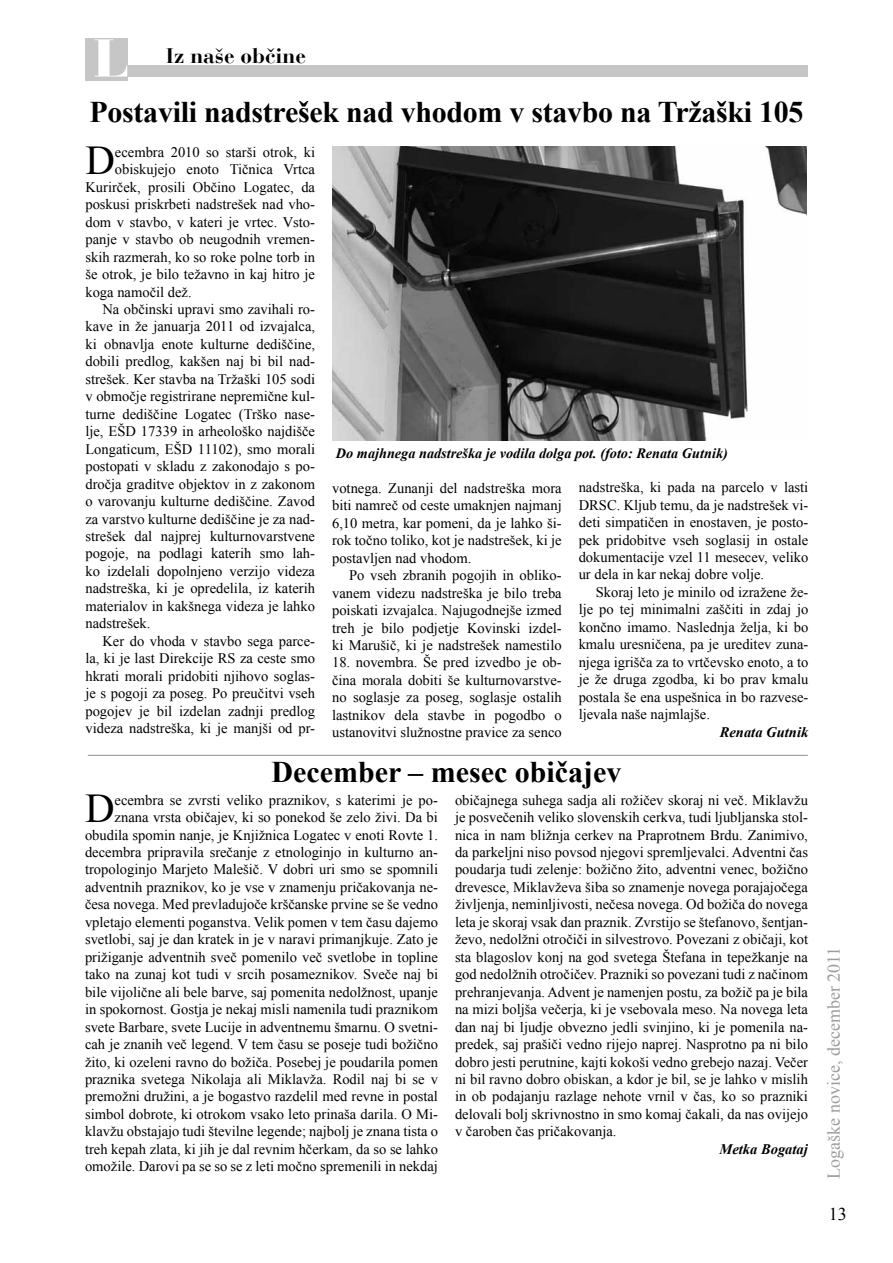
<style>
.page{position:relative;width:893px;height:1263px;background:#fff}
.page>*{position:absolute;margin:0;border:0;box-sizing:border-box;transform-origin:0 0}
.t1{font:40.95px "Times New Roman";color:#000}
.t2{font:700 30px "Times New Roman";letter-spacing:-.01em;color:#000}
.t3{font:700 21px "CE Bauer Bodoni";color:#000}
.t4{font:18px "Times New Roman";color:#9d9d9c}
.t5{font:18px "Times New Roman";color:#000}
.t6{font:14.55px/17.4px "Times New Roman";color:#000;text-align:justify}
.t7{font:italic 700 14.55px "Times New Roman";color:#000}
.t8{font:italic 700 14.25px "Times New Roman";color:#000}
</style>
<div class="page">
<div style="left:127px;top:65px;width:681px;height:12px;background:#c6c6c6"></div>
<div style="left:85px;top:38px;width:42px;height:43px;background:#c6c6c6"></div>
<svg style="left:95px;top:39px;width:32px;height:38px"></svg>
<hr style="left:88px;top:755px;width:720px;height:1px;background:#9d9d9c">
<img style="left:333px;top:147px;width:474px;height:293px">
<h3 class="t3" style="left:166px;top:43px;width:142px">Iz naše občine</h3>
<h2 class="t2" style="left:89px;top:92px;width:715px">Postavili nadstrešek nad vhodom v stavbo na Tržaški 105</h2>
<h1 class="t1" style="left:85px;top:133px;width:31px">D</h1>
<p class="t6" style="left:115px;top:143px;width:202px">ecembra 2010 so starši otrok, ki</p>
<p class="t6" style="left:115px;top:160px;width:202px">obiskujejo enoto Tičnica Vrtca</p>
<p class="t6" style="left:85px;top:178px;width:231px">Kurirček, prosili Občino Logatec, da</p>
<p class="t6" style="left:85px;top:195px;width:231px">poskusi priskrbeti nadstrešek nad vho-</p>
<p class="t6" style="left:85px;top:213px;width:231px">dom v stavbo, v kateri je vrtec. Vsto-</p>
<p class="t6" style="left:85px;top:230px;width:231px">panje v stavbo ob neugodnih vremen-</p>
<p class="t6" style="left:85px;top:248px;width:231px">skih razmerah, ko so roke polne torb in</p>
<p class="t6" style="left:85px;top:265px;width:231px">še otrok, je bilo težavno in kaj hitro je</p>
<p class="t6" style="left:85px;top:283px;width:108px">koga namočil dež.</p>
<p class="t6" style="left:102px;top:300px;width:214px">Na občinski upravi smo zavihali ro-</p>
<p class="t6" style="left:85px;top:318px;width:231px">kave in že januarja 2011 od izvajalca,</p>
<p class="t6" style="left:85px;top:335px;width:231px">ki obnavlja enote kulturne dediščine,</p>
<p class="t6" style="left:85px;top:353px;width:231px">dobili predlog, kakšen naj bi bil nad-</p>
<p class="t6" style="left:85px;top:370px;width:231px">strešek. Ker stavba na Tržaški 105 sodi</p>
<p class="t6" style="left:85px;top:387px;width:231px">v območje registrirane nepremične kul-</p>
<p class="t6" style="left:85px;top:405px;width:231px">turne dediščine Logatec (Trško nase-</p>
<p class="t6" style="left:85px;top:422px;width:231px">lje, EŠD 17339 in arheološko najdišče</p>
<p class="t6" style="left:85px;top:440px;width:231px">Longaticum, EŠD 11102), smo morali</p>
<p class="t6" style="left:85px;top:457px;width:231px">postopati v skladu z zakonodajo s po-</p>
<p class="t6" style="left:85px;top:475px;width:231px">dročja graditve objektov in z zakonom</p>
<p class="t6" style="left:85px;top:492px;width:231px">o varovanju kulturne dediščine. Zavod</p>
<p class="t6" style="left:85px;top:510px;width:231px">za varstvo kulturne dediščine je za nad-</p>
<p class="t6" style="left:85px;top:527px;width:231px">strešek dal najprej kulturnovarstvene</p>
<p class="t6" style="left:85px;top:545px;width:231px">pogoje, na podlagi katerih smo lah-</p>
<p class="t6" style="left:85px;top:562px;width:231px">ko izdelali dopolnjeno verzijo videza</p>
<p class="t6" style="left:85px;top:579px;width:231px">nadstreška, ki je opredelila, iz katerih</p>
<p class="t6" style="left:85px;top:597px;width:231px">materialov in kakšnega videza je lahko</p>
<p class="t6" style="left:85px;top:614px;width:67px">nadstrešek.</p>
<p class="t6" style="left:102px;top:632px;width:214px">Ker do vhoda v stavbo sega parce-</p>
<p class="t6" style="left:85px;top:649px;width:231px">la, ki je last Direkcije RS za ceste smo</p>
<p class="t6" style="left:85px;top:667px;width:231px">hkrati morali pridobiti njihovo soglas-</p>
<p class="t6" style="left:85px;top:684px;width:231px">je s pogoji za poseg. Po preučitvi vseh</p>
<p class="t6" style="left:85px;top:702px;width:231px">pogojev je bil izdelan zadnji predlog</p>
<p class="t6" style="left:85px;top:719px;width:231px">videza nadstreška, ki je manjši od pr-</p>
<p class="t8" style="left:336px;top:443px;width:393px">Do majhnega nadstreška je vodila dolga pot. (foto: Renata Gutnik)</p>
<p class="t6" style="left:332px;top:479px;width:231px">votnega. Zunanji del nadstreška mora biti namreč od ceste umaknjen najmanj 6,10 metra, kar pomeni, da je lahko ši&shy;rok točno toliko, kot je nadstrešek, ki je postavljen nad vhodom.</p>
<p class="t6" style="left:332px;top:566px;width:231px;text-indent:17px">Po vseh zbranih pogojih in obliko&shy;vanem videzu nadstreška je bilo treba poiskati izvajalca. Najugodnejše izmed treh je bilo podjetje Kovinski izdel&shy;ki Marušič, ki je nadstrešek namestilo</p>
<p class="t6" style="left:332px;top:654px;width:231px">18. novembra. Še pred izvedbo je ob&shy;čina morala dobiti še kulturnovarstve&shy;no soglasje za poseg, soglasje ostalih lastnikov dela stavbe in pogodbo o ustanovitvi služnostne pravice za senco</p>
<p class="t6" style="left:579px;top:478px;width:231px">nadstreška, ki pada na parcelo v lasti DRSC. Kljub temu, da je nadstrešek vi&shy;deti simpatičen in enostaven, je posto&shy;pek pridobitve vseh soglasij in ostale dokumentacije vzel 11 mesecev, veliko ur dela in kar nekaj dobre volje.</p>
<p class="t6" style="left:579px;top:583px;width:231px;text-indent:17px">Skoraj leto je minilo od izražene že&shy;lje po tej minimalni zaščiti in zdaj jo končno imamo. Naslednja želja, ki bo kmalu uresničena, pa je ureditev zuna&shy;njega igrišča za to vrtčevsko enoto, a to je že druga zgodba, ki bo prav kmalu postala še ena uspešnica in bo razvese&shy;ljevala naše najmlajše.</p>
<p class="t7" style="left:720px;top:721px;width:90px">Renata Gutnik</p>
<h2 class="t2" style="left:271px;top:752px;width:352px">December – mesec običajev</h2>
<p class="t6" style="left:85px;top:791px;width:354px;text-align:right">ecembra se zvrsti veliko praznikov, s katerimi je po&shy;znana vrsta običajev, ki so ponekod še zelo živi. Da bi obudila spomin nanje, je Knjižnica Logatec v enoti Rovte 1. decembra pripravila srečanje z etnologinjo in kulturno an&shy;tropologinjo Marjeto Malešič. V dobri uri smo se spomnili adventnih praznikov, ko je vse v znamenju pričakovanja ne&shy;česa novega. Med prevladujoče krščanske prvine se še vedno vpletajo elementi poganstva. Velik pomen v tem času dajemo svetlobi, saj je dan kratek in je v naravi primanjkuje. Zato je prižiganje adventnih sveč pomenilo več svetlobe in topline tako na zunaj kot tudi v srcih posameznikov. Sveče naj bi bile vijolične ali bele barve, saj pomenita nedolžnost, upanje in spokornost. Gostja je nekaj misli namenila tudi praznikom svete Barbare, svete Lucije in adventnemu šmarnu. O svetni&shy;cah je znanih več legend. V tem času se poseje tudi božično žito, ki ozeleni ravno do božiča. Posebej je poudarila pomen praznika svetega Nikolaja ali Miklavža. Rodil naj bi se v premožni družini, a je bogastvo razdelil med revne in postal simbol dobrote, ki otrokom vsako leto prinaša darila. O Mi&shy;klavžu obstajajo tudi številne legende; najbolj je znana tista o treh kepah zlata, ki jih je dal revnim hčerkam, da so se lahko omožile. Darovi pa se so se z leti močno spremenili in nekdaj</p>
<p class="t6" style="left:455px;top:791px;width:355px">običajnega suhega sadja ali rožičev skoraj ni več. Miklavžu je posvečenih veliko slovenskih cerkva, tudi ljubljanska stol&shy;nica in nam bližnja cerkev na Praprotnem Brdu. Zanimivo, da parkeljni niso povsod njegovi spremljevalci. Adventni čas poudarja tudi zelenje: božično žito, adventni venec, božično drevesce, Miklavževa šiba so znamenje novega porajajočega življenja, neminljivosti, nečesa novega. Od božiča do novega leta je skoraj vsak dan praznik. Zvrstijo se štefanovo, šentjan&shy;ževo, nedolžni otročiči in silvestrovo. Povezani z običaji, kot sta blagoslov konj na god svetega Štefana in tepežkanje na god nedolžnih otročičev. Prazniki so povezani tudi z načinom prehranjevanja. Advent je namenjen postu, za božič pa je bila na mizi boljša večerja, ki je vsebovala meso. Na novega leta dan naj bi ljudje obvezno jedli svinjino, ki je pomenila na&shy;predek, saj prašiči vedno rijejo naprej. Nasprotno pa ni bilo dobro jesti perutnine, kajti kokoši vedno grebejo nazaj. Večer ni bil ravno dobro obiskan, a kdor je bil, se je lahko v mislih in ob podajanju razlage nehote vrnil v čas, ko so prazniki delovali bolj skrivnostno in smo komaj čakali, da nas ovijejo v čaroben čas pričakovanja.</p>
<h1 class="t1" style="left:85px;top:781px;width:31px">D</h1>
<p class="t7" style="left:719px;top:1139px;width:90px">Metka Bogataj</p>
<p class="t4" style="left:822px;top:1179px;width:234px;rotate:-90deg">Logaške novice, december 2011</p>
<p class="t5" style="left:829px;top:1202px;width:19px">13</p>
</div>
